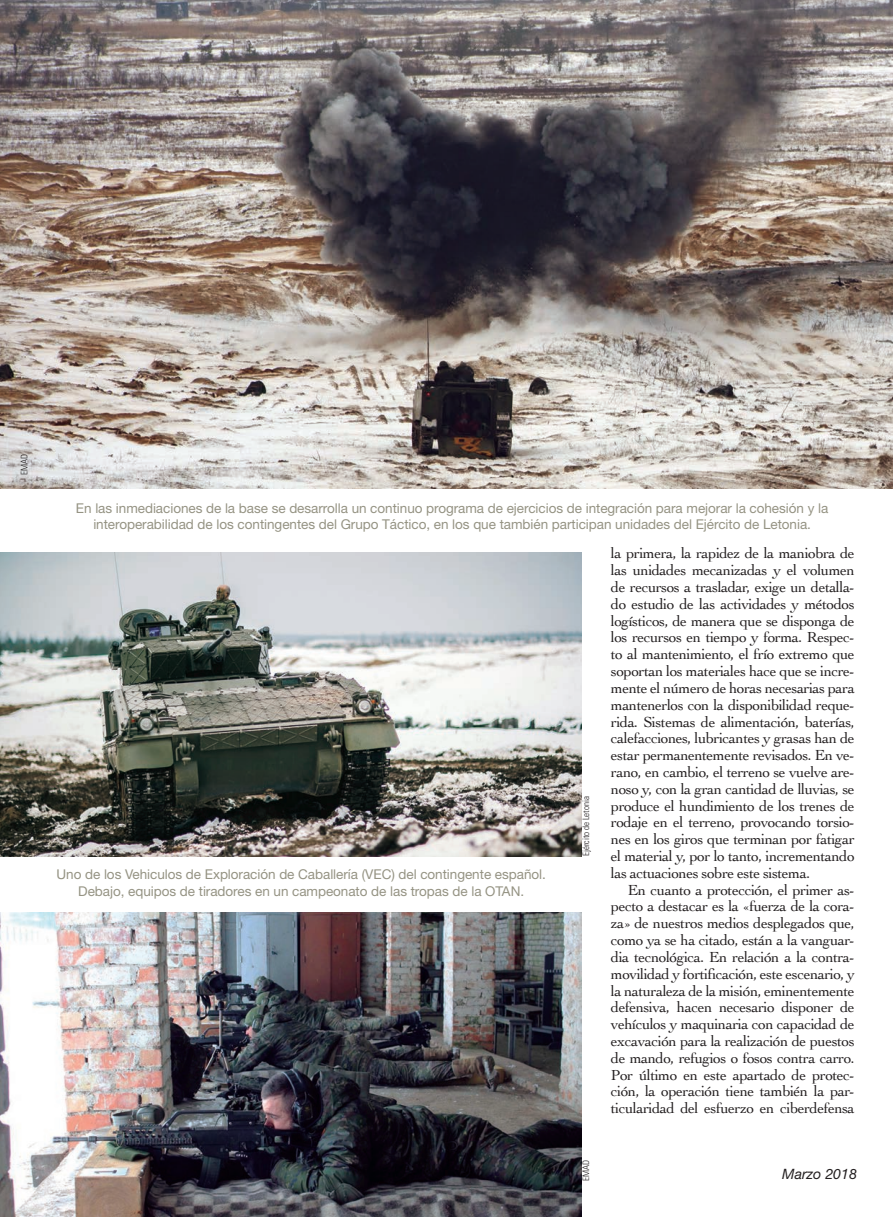
<style>
.page{position:relative;width:893px;height:1217px;background:#fff}
.page>*{position:absolute;margin:0;border:0;box-sizing:border-box;transform-origin:0 0}
.t1{font:15.3px/16.8px "Cochin";letter-spacing:-.03em;color:#231f20;text-align:justify}
.t2{font:italic 14.25px "Helvetica Neue";color:#231f20}
.t3{font:13.5px/16.5px "Helvetica Neue";letter-spacing:-.005em;color:#959383;text-align:center}
.t4{font:300 condensed 9px "Univers";letter-spacing:-.005em;color:#231f20}
</style>
<div class="page">
<img style="left:0;top:0;width:893px;height:488px">
<img style="left:0;top:552px;width:581px;height:303px">
<img style="left:0;top:912px;width:581px;height:304px">
<p class="t4" style="left:19px;top:475px;width:22px;rotate:-90deg">EMAD</p>
<p class="t3" style="left:76px;top:499px;width:754px">En las inmediaciones de la base se desarrolla un continuo programa de ejercicios de integración para mejorar la cohesión y la interoperabilidad de los contingentes del Grupo Táctico, en los que también participan unidades del Ejército de Letonia.</p>
<p class="t1" style="left:611px;top:544px;width:245px">la primera, la rapidez de la maniobra de las unidades mecanizadas y el volumen de recursos a trasladar, exige un detalla&shy;do estudio de las actividades y métodos logísticos, de manera que se disponga de los recursos en tiempo y forma. Respec&shy;to al mantenimiento, el frío extremo que soportan los materiales hace que se incre&shy;mente el número de horas necesarias para mantenerlos con la disponibilidad reque&shy;rida. Sistemas de alimentación, baterías, calefacciones, lubricantes y grasas han de estar permanentemente revisados. En ve&shy;rano, en cambio, el terreno se vuelve are&shy;noso y, con la gran cantidad de lluvias, se produce el hundimiento de los trenes de rodaje en el terreno, provocando torsio&shy;nes en los giros que terminan por fatigar el material y, por lo tanto, incrementando las actuaciones sobre este sistema.</p>
<p class="t1" style="left:611px;top:880px;width:245px;text-indent:17px">En cuanto a protección, el primer as&shy;pecto a destacar es la «fuerza de la cora&shy;za» de nuestros medios desplegados que, como ya se ha citado, están a la vanguar&shy;dia tecnológica. En relación a la contra&shy;movilidad y fortificación, este escenario, y la naturaleza de la misión, eminentemente defensiva, hacen necesario disponer de vehículos y maquinaria con capacidad de excavación para la realización de puestos de mando, refugios o fosos contra carro.<br>Por último en este apartado de protec&shy;ción, la operación tiene también la par&shy;ticularidad del esfuerzo en ciberdefensa</p>
<p class="t4" style="left:581px;top:855px;width:61px;rotate:-90deg">Ejército de Letonia</p>
<p class="t3" style="left:57px;top:866px;width:491px">Uno de los Vehiculos de Exploración de Caballería (VEC) del contingente español.<br>Debajo, equipos de tiradores en un campeonato de las tropas de la OTAN.</p>
<p class="t4" style="left:581px;top:1180px;width:22px;rotate:-90deg">EMAD</p>
<p class="t2" style="left:782px;top:1164px;width:76px">Marzo 2018</p>
</div>
